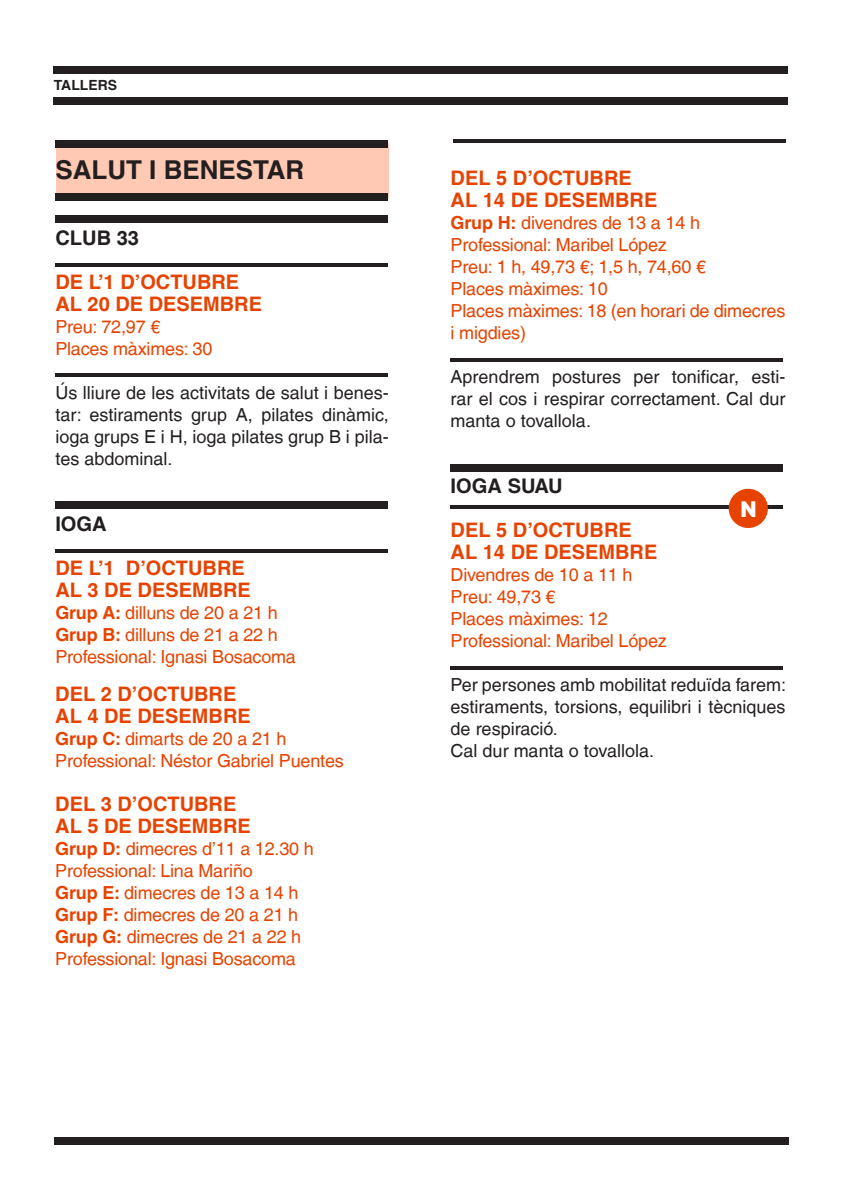
<style>
.page{position:relative;width:842px;height:1191px;background:#fff}
.page>*{position:absolute;margin:0;border:0;box-sizing:border-box;transform-origin:0 0}
.t1{font:700 26px "Helvetica LT";color:#231f20}
.t2{font:900 22.2px "Interstate Mono";color:#fff}
.t3{font:700 20.2px "Helvetica LT";color:#231f20}
.t4{font:700 20px "Helvetica LT";color:#e74300}
.t5{font:18px/22px "Helvetica LT";letter-spacing:-.01em;color:#e74300}
.t6{font:18px/22px "Helvetica LT";color:#231f20;text-align:justify}
.t7{font:700 14px "Helvetica LT";color:#231f20}
.s1{font-weight:700}
</style>
<div class="page">
<div style="left:54px;top:1137px;width:734px;height:7px;background:#231f20"></div>
<div style="left:57px;top:143px;width:332px;height:54px;background:#ffc9b3"></div>
<div style="left:55px;top:141px;width:333px;height:7px;background:#231f20"></div>
<div style="left:55px;top:194px;width:333px;height:7px;background:#231f20"></div>
<div style="left:55px;top:216px;width:333px;height:7px;background:#231f20"></div>
<hr style="left:55px;top:263px;width:333px;height:4px;background:#231f20">
<hr style="left:55px;top:373px;width:333px;height:4px;background:#231f20">
<div style="left:55px;top:502px;width:333px;height:7px;background:#231f20"></div>
<hr style="left:55px;top:549px;width:333px;height:4px;background:#231f20">
<div style="left:54px;top:67px;width:734px;height:7px;background:#231f20"></div>
<div style="left:54px;top:97px;width:734px;height:7px;background:#231f20"></div>
<hr style="left:453px;top:140px;width:333px;height:3px;background:#231f20">
<hr style="left:451px;top:358px;width:332px;height:3px;background:#231f20">
<div style="left:451px;top:464px;width:332px;height:7px;background:#231f20"></div>
<hr style="left:451px;top:505px;width:332px;height:3px;background:#231f20">
<svg style="left:727px;top:488px;width:43px;height:40px"></svg>
<hr style="left:451px;top:666px;width:332px;height:3px;background:#231f20">
<p class="t7" style="left:54px;top:77px;width:65px">TALLERS</p>
<p class="t1" style="left:55px;top:154px;width:250px">SALUT I BENESTAR</p>
<p class="t3" style="left:55px;top:225px;width:85px">CLUB 33</p>
<p class="t4" style="left:55px;top:269px;width:185px">DE L’1 D’OCTUBRE</p>
<p class="t4" style="left:55px;top:291px;width:208px">AL 20 DE DESEMBRE</p>
<p class="t5" style="left:55px;top:315px;width:107px">Preu: 72,97 €</p>
<p class="t5" style="left:55px;top:337px;width:159px">Places màximes: 30</p>
<p class="t6" style="left:55px;top:381px;width:335px">Ús lliure de les activitats de salut i benes&shy;tar: estiraments grup A, pilates dinàmic, ioga grups E i H, ioga pilates grup B i pila&shy;tes abdominal.</p>
<p class="t3" style="left:55px;top:511px;width:53px">IOGA</p>
<p class="t4" style="left:55px;top:555px;width:191px">DE L’1 D’OCTUBRE</p>
<p class="t4" style="left:55px;top:577px;width:197px">AL 3 DE DESEMBRE</p>
<p class="t5" style="left:55px;top:601px;width:224px"><span class="s1">Grup A:</span> dilluns de 20 a 21 h</p>
<p class="t5" style="left:55px;top:623px;width:224px"><span class="s1">Grup B:</span> dilluns de 21 a 22 h</p>
<p class="t5" style="left:55px;top:645px;width:242px">Professional: Ignasi Bosacoma</p>
<p class="t4" style="left:55px;top:681px;width:183px">DEL 2 D’OCTUBRE</p>
<p class="t4" style="left:55px;top:703px;width:197px">AL 4 DE DESEMBRE</p>
<p class="t5" style="left:55px;top:727px;width:233px"><span class="s1">Grup C:</span> dimarts de 20 a 21 h</p>
<p class="t5" style="left:55px;top:749px;width:290px">Professional: Néstor Gabriel Puentes</p>
<p class="t4" style="left:55px;top:791px;width:183px">DEL 3 D’OCTUBRE</p>
<p class="t4" style="left:55px;top:813px;width:197px">AL 5 DE DESEMBRE</p>
<p class="t5" style="left:55px;top:837px;width:260px"><span class="s1">Grup D:</span> dimecres d’11 a 12.30 h</p>
<p class="t5" style="left:55px;top:859px;width:199px">Professional: Lina Mariño</p>
<p class="t5" style="left:55px;top:881px;width:245px"><span class="s1">Grup E:</span> dimecres de 13 a 14 h</p>
<p class="t5" style="left:55px;top:903px;width:245px"><span class="s1">Grup F:</span> dimecres de 20 a 21 h</p>
<p class="t5" style="left:55px;top:925px;width:248px"><span class="s1">Grup G:</span> dimecres de 21 a 22 h</p>
<p class="t5" style="left:55px;top:947px;width:242px">Professional: Ignasi Bosacoma</p>
<p class="t4" style="left:451px;top:166px;width:183px">DEL 5 D’OCTUBRE</p>
<p class="t4" style="left:451px;top:188px;width:208px">AL 14 DE DESEMBRE</p>
<p class="t5" style="left:451px;top:212px;width:251px"><span class="s1">Grup H:</span> divendres de 13 a 14 h</p>
<p class="t5" style="left:451px;top:234px;width:218px">Professional: Maribel López</p>
<p class="t5" style="left:451px;top:256px;width:257px">Preu: 1 h, 49,73 €; 1,5 h, 74,60 €</p>
<p class="t5" style="left:451px;top:278px;width:159px">Places màximes: 10</p>
<p class="t5" style="left:451px;top:300px;width:336px">Places màximes: 18 (en horari de dimecres i migdies)</p>
<p class="t6" style="left:451px;top:366px;width:336px">Aprendrem postures per tonificar, esti&shy;rar el cos i respirar correctament. Cal dur manta o tovallola.</p>
<p class="t3" style="left:451px;top:474px;width:113px">IOGA SUAU</p>
<p class="t2" style="left:740px;top:496px;width:18px">N</p>
<p class="t4" style="left:451px;top:518px;width:183px">DEL 5 D’OCTUBRE</p>
<p class="t4" style="left:451px;top:540px;width:208px">AL 14 DE DESEMBRE</p>
<p class="t5" style="left:451px;top:564px;width:183px">Divendres de 10 a 11 h</p>
<p class="t5" style="left:451px;top:586px;width:107px">Preu: 49,73 €</p>
<p class="t5" style="left:451px;top:608px;width:159px">Places màximes: 12</p>
<p class="t5" style="left:451px;top:630px;width:218px">Professional: Maribel López</p>
<p class="t6" style="left:451px;top:674px;width:337px">Per persones amb mobilitat reduïda farem: estiraments, torsions, equilibri i tècniques de respiració.</p>
<p class="t6" style="left:451px;top:740px;width:205px">Cal dur manta o tovallola.</p>
</div>
